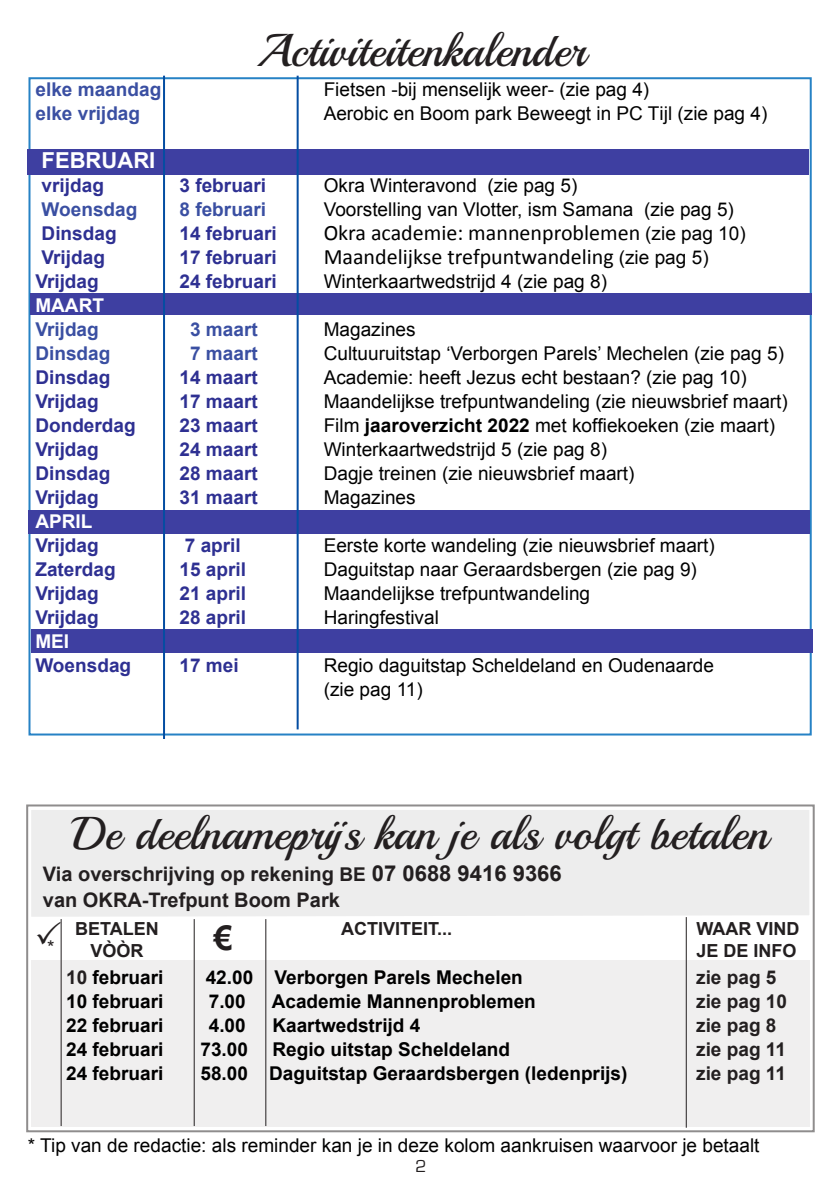
<style>
.page{position:relative;width:840px;height:1191px;background:#fff}
.page>*{position:absolute;margin:0;border:0;box-sizing:border-box;transform-origin:0 0}
.t1{font:46px "Playball";color:#231f20}
.t2{font:700 34px "Arial";color:#231f20}
.t3{font:22px "Calibri";color:#000}
.t4{font:700 22px "Arial";color:#fff}
.t5{font:700 20px/26px "Arial";color:#231f20}
.t6{font:19px/24px "Arial";color:#000}
.t7{font:700 19px "Arial";color:#2e3092}
.t8{font:700 19px "Arial";color:#000}
.t9{font:700 19px "Arial";color:#3a4fa2}
.t10{font:700 19px "Arial";color:#231f20}
.t11{font:700 19px "Arial";color:#fff}
.t12{font:19px "Arial";color:#231f20}
.t13{font:700 18px/22px "Arial";color:#231f20;text-align:center}
.t14{font:18px "Eurostile";color:#231f20}
.s1{font-family:"Arial";font-size:19px}
.s2{font-weight:700}
.s3{font-weight:700;color:#fff}
.s4{font-size:19px}
.s5{font-size:22px}
.s6{color:#231f20}
</style>
<div class="page">
<div style="left:26px;top:804px;width:788px;height:328px;border:2px solid #8f8d8d"></div>
<div style="left:28px;top:77px;width:783px;height:658px;background:#fff;border:2px solid #2682c5"></div>
<div style="left:28px;top:149px;width:780px;height:26px;background:#3e3fa1"></div>
<div style="left:30px;top:293px;width:780px;height:22px;background:#3e3fa1"></div>
<div style="left:29px;top:510px;width:780px;height:23px;background:#3e3fa1"></div>
<div style="left:31px;top:629px;width:780px;height:23px;background:#3e3fa1"></div>
<hr style="left:163px;top:76px;width:2px;height:663px;background:#044da2">
<hr style="left:296px;top:76px;width:2px;height:653px;background:#044da2">
<div style="left:31px;top:960px;width:778px;height:166px;background:#f0efef"></div>
<div style="left:28px;top:807px;width:781px;height:112px;background:#ededed"></div>
<hr style="left:193px;top:919px;width:1px;height:207px;background:#231f20">
<hr style="left:265px;top:919px;width:1px;height:207px;background:#231f20">
<hr style="left:61px;top:919px;width:1px;height:207px;background:#231f20">
<hr style="left:685px;top:917px;width:1px;height:210px;background:#231f20">
<h1 class="t1" style="left:256px;top:22px;width:331px">Activiteitenkalender</h1>
<p class="t9" style="left:35px;top:82px;width:127px">elke maandag</p>
<p class="t6" style="left:323px;top:79px;width:327px">Fietsen -bĳ menselĳk weer- (zie pag 4)</p>
<p class="t9" style="left:35px;top:106px;width:106px">elke vrĳdag</p>
<p class="t6" style="left:323px;top:103px;width:445px">Aerobic en Boom park Beweegt in PC Tĳl (zie pag 4)</p>
<p class="t4" style="left:42px;top:152px;width:115px">FEBRUARI</p>
<p class="t7" style="left:42px;top:178px;width:64px">vrijdag</p>
<p class="t7" style="left:179px;top:178px;width:88px">3 februari</p>
<p class="t6" style="left:323px;top:175px;width:255px">Okra Winteravond (zie pag 5)</p>
<p class="t9" style="left:42px;top:202px;width:97px">Woensdag</p>
<p class="t9" style="left:179px;top:202px;width:88px">8 februari</p>
<p class="t6" style="left:323px;top:199px;width:411px">Voorstelling van Vlotter, ism Samana (zie pag 5)</p>
<p class="t7" style="left:42px;top:226px;width:76px">Dinsdag</p>
<p class="t7" style="left:179px;top:226px;width:99px">14 februari</p>
<p class="t3" style="left:323px;top:224px;width:423px">Okra academie: mannenproblemen <span class="s1">(zie pag 10)</span></p>
<p class="t7" style="left:42px;top:250px;width:65px">Vrijdag</p>
<p class="t7" style="left:179px;top:250px;width:99px">17 februari</p>
<p class="t3" style="left:323px;top:248px;width:386px">Maandelijkse trefpuntwandeling <span class="s1">(zie pag 5)</span></p>
<p class="t7" style="left:35px;top:274px;width:65px">Vrijdag</p>
<p class="t7" style="left:179px;top:274px;width:99px">24 februari</p>
<p class="t6" style="left:323px;top:271px;width:285px">Winterkaartwedstrĳd 4 (zie pag 8)</p>
<p class="t11" style="left:35px;top:298px;width:70px">MAART</p>
<p class="t9" style="left:35px;top:322px;width:65px">Vrĳdag</p>
<p class="t9" style="left:190px;top:322px;width:69px">3 maart</p>
<p class="t6" style="left:323px;top:319px;width:93px">Magazines</p>
<p class="t9" style="left:35px;top:346px;width:76px">Dinsdag</p>
<p class="t9" style="left:190px;top:346px;width:69px">7 maart</p>
<p class="t6" style="left:323px;top:343px;width:461px">Cultuuruitstap ‘Verborgen Parels’ Mechelen (zie pag 5)</p>
<p class="t7" style="left:35px;top:370px;width:76px">Dinsdag</p>
<p class="t7" style="left:179px;top:370px;width:80px">14 maart</p>
<p class="t6" style="left:323px;top:367px;width:424px">Academie: heeft Jezus echt bestaan? (zie pag 10)</p>
<p class="t7" style="left:35px;top:394px;width:65px">Vrijdag</p>
<p class="t7" style="left:179px;top:394px;width:80px">17 maart</p>
<p class="t6" style="left:323px;top:391px;width:465px">Maandelĳkse trefpuntwandeling (zie nieuwsbrief maart)</p>
<p class="t7" style="left:35px;top:418px;width:102px">Donderdag</p>
<p class="t7" style="left:179px;top:418px;width:80px">23 maart</p>
<p class="t6" style="left:323px;top:415px;width:452px">Film <span class="s2">jaaroverzicht 2022</span> met koffiekoeken (zie maart)</p>
<p class="t7" style="left:35px;top:442px;width:65px">Vrijdag</p>
<p class="t7" style="left:179px;top:442px;width:80px">24 maart</p>
<p class="t6" style="left:323px;top:439px;width:285px">Winterkaartwedstrĳd 5 (zie pag 8)</p>
<p class="t7" style="left:35px;top:466px;width:76px">Dinsdag</p>
<p class="t7" style="left:179px;top:466px;width:80px">28 maart</p>
<p class="t6" style="left:323px;top:463px;width:312px">Dagje treinen (zie nieuwsbrief maart)</p>
<p class="t7" style="left:35px;top:490px;width:65px">Vrijdag</p>
<p class="t7" style="left:179px;top:490px;width:80px">31 maart</p>
<p class="t6" style="left:323px;top:487px;width:107px">Magazines<span class="s3">A</span></p>
<p class="t11" style="left:35px;top:514px;width:59px">APRIL</p>
<p class="t7" style="left:35px;top:538px;width:65px">Vrijdag</p>
<p class="t7" style="left:185px;top:538px;width:57px">7 april</p>
<p class="t6" style="left:323px;top:535px;width:392px">Eerste korte wandeling (zie nieuwsbrief maart)</p>
<p class="t7" style="left:35px;top:562px;width:82px">Zaterdag</p>
<p class="t7" style="left:179px;top:562px;width:68px">15 april</p>
<p class="t6" style="left:323px;top:559px;width:374px">Daguitstap naar Geraardsbergen (zie pag 9)</p>
<p class="t7" style="left:35px;top:586px;width:65px">Vrijdag</p>
<p class="t7" style="left:179px;top:586px;width:68px">21 april</p>
<p class="t6" style="left:323px;top:583px;width:268px">Maandelĳkse trefpuntwandeling</p>
<p class="t7" style="left:35px;top:610px;width:65px">Vrijdag</p>
<p class="t7" style="left:179px;top:610px;width:68px">28 april</p>
<p class="t6" style="left:323px;top:607px;width:117px">Haringfestival</p>
<p class="t11" style="left:35px;top:634px;width:35px">MEI</p>
<p class="t7" style="left:35px;top:658px;width:97px">Woensdag</p>
<p class="t7" style="left:179px;top:658px;width:61px">17 mei</p>
<p class="t6" style="left:323px;top:655px;width:391px">Regio daguitstap Scheldeland en Oudenaarde (zie pag 11)</p>
<h1 class="t1" style="left:72px;top:805px;width:697px">De deelnameprĳs kan je als volgt betalen</h1>
<p class="t5" style="left:43px;top:863px;width:520px">Via overschrijving op rekening <span class="s4">BE</span> <span class="s5">07 0688 9416 9366 </span>van OKRA-Trefpunt Boom Park</p>
<p class="t13" style="left:75px;top:919px;width:85px">BETALEN<br>VÒÒR</p>
<h2 class="t2" style="left:214px;top:924px;width:20px">€</h2>
<p class="t13" style="left:341px;top:919px;width:113px">ACTIVITEIT...</p>
<p class="t13" style="left:696px;top:919px;width:104px">WAAR VIND</p>
<p class="t12" style="left:35px;top:940px;width:29px">✓*</p>
<p class="t13" style="left:696px;top:941px;width:102px">JE DE INFO</p>
<p class="t8" style="left:66px;top:970px;width:99px"><span class="s6">10</span> februari</p>
<p class="t8" style="left:205px;top:970px;width:318px">42.00 Verborgen Parels Mechelen</p>
<p class="t10" style="left:695px;top:970px;width:82px">zie pag 5</p>
<p class="t8" style="left:66px;top:994px;width:99px">10 februari</p>
<p class="t8" style="left:209px;top:994px;width:38px">7.00</p>
<p class="t8" style="left:271px;top:994px;width:265px">Academie Mannenproblemen</p>
<p class="t10" style="left:695px;top:994px;width:92px">zie pag 10</p>
<p class="t8" style="left:66px;top:1018px;width:99px">22 februari</p>
<p class="t8" style="left:209px;top:1018px;width:38px">4.00</p>
<p class="t8" style="left:272px;top:1018px;width:149px">Kaartwedstrĳd 4</p>
<p class="t10" style="left:695px;top:1018px;width:82px">zie pag 8</p>
<p class="t8" style="left:66px;top:1042px;width:99px">24 februari</p>
<p class="t8" style="left:200px;top:1042px;width:49px">73.00</p>
<p class="t8" style="left:272px;top:1042px;width:239px">Regio uitstap Scheldeland</p>
<p class="t10" style="left:695px;top:1042px;width:91px">zie pag 11</p>
<p class="t8" style="left:66px;top:1066px;width:99px">24 februari</p>
<p class="t8" style="left:200px;top:1066px;width:428px">58.00 Daguitstap Geraardsbergen (ledenprĳs)</p>
<p class="t10" style="left:695px;top:1066px;width:91px">zie pag 11</p>
<p class="t6" style="left:28px;top:1135px;width:732px">* Tip van de redactie: als reminder kan je in deze kolom aankruisen waarvoor je betaalt</p>
<p class="t14" style="left:415px;top:1160px;width:13px">2</p>
</div>
